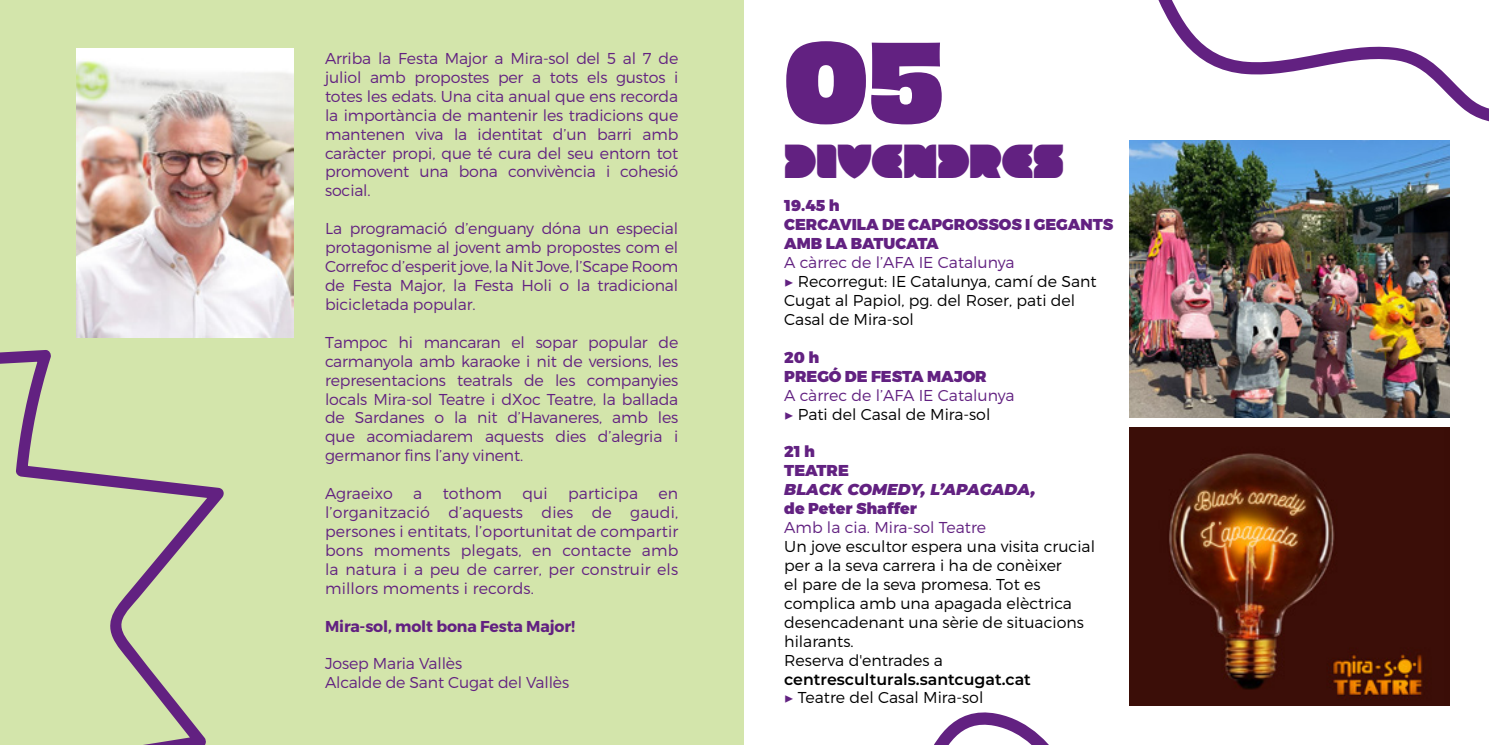
<style>
.page{position:relative;width:1489px;height:745px;background:#fff}
.page>*{position:absolute;margin:0;border:0;box-sizing:border-box;transform-origin:0 0}
.t1{font:107.1px "Obviously Blck";color:#622181}
.t2{font:45.5px "MM Zaftig";color:#622181}
.t3{font:300 15.75px/18.9px "Montserrat";letter-spacing:-.01em;color:#622181;text-align:justify}
.t4{font:300 15.75px/18.9px "Montserrat";color:#000}
.t5{font:900 15.75px/18.9px "Montserrat";color:#622181}
.t6{font:600 15.75px/18.9px "Montserrat";color:#000}
.t7{font:700 15.75px "Montserrat";letter-spacing:-.01em;color:#622181}
.t8{font:italic 900 15.75px "Montserrat";color:#622181}
.t9{font:300 15.75px "Montserrat";letter-spacing:.01em;color:#622181}
.s1{color:#622181}
.s2{font-family:"Minion Pro";font-weight:400;color:#622181}
.s3{font-family:"Minion Pro";font-weight:400}
.s4{color:#000}
.s5{font-weight:300}
</style>
<div class="page">
<div style="left:0;top:0;width:744px;height:744px;background:#d3e5ab"></div>
<svg style="left:0;top:116px;width:225px;height:628px"></svg>
<img style="left:1129px;top:427px;width:320px;height:277px">
<img style="left:1129px;top:140px;width:320px;height:277px">
<img style="left:77px;top:49px;width:217px;height:288px">
<svg style="left:934px;top:712px;width:114px;height:32px"></svg>
<svg style="left:1140px;top:0;width:348px;height:143px"></svg>
<p class="t3" style="left:325px;top:49px;width:355px">Arriba la Festa Major a Mira-sol del 5 al 7 de juliol amb propostes per a tots els gustos i totes les edats. Una cita anual que ens recorda la importància de mantenir les tradicions que mantenen viva la identitat d’un barri amb caràcter propi, que té cura del seu entorn tot promovent una bona convivència i cohesió social.</p>
<p class="t3" style="left:325px;top:219px;width:355px">La programació d’enguany dóna un especial protagonisme al jovent amb propostes com el Correfoc d’esperit jove, la Nit Jove, l’Scape Room de Festa Major, la Festa Holi o la tradicional bicicletada popular.</p>
<p class="t3" style="left:325px;top:332px;width:355px">Tampoc hi mancaran el sopar popular de carmanyola amb karaoke i nit de versions, les representacions teatrals de les companyies locals Mira-sol Teatre i dXoc Teatre, la ballada de Sardanes o la nit d’Havaneres, amb les que acomiadarem aquests dies d’alegria i germanor fins l’any vinent.</p>
<p class="t9" style="left:325px;top:483px;width:69px">Agraeixo</p>
<p class="t3" style="left:413px;top:483px;width:11px">a</p>
<p class="t3" style="left:442px;top:483px;width:61px">tothom</p>
<p class="t3" style="left:522px;top:483px;width:27px">qui</p>
<p class="t9" style="left:568px;top:483px;width:71px">participa</p>
<p class="t3" style="left:325px;top:483px;width:355px;text-indent:333px">en l’organització d’aquests dies de gaudi, persones i entitats, l’oportunitat de compartir bons moments plegats, en contacte amb la natura i a peu de carrer, per construir els millors moments i records.</p>
<p class="t7" style="left:325px;top:615px;width:251px">Mira-sol, molt bona Festa Major!</p>
<p class="t3" style="left:325px;top:653px;width:246px">Josep Maria Vallès<br>Alcalde de Sant Cugat del Vallès</p>
<h1 class="t1" style="left:784px;top:-3px;width:161px">05</h1>
<h2 class="t2" style="left:784px;top:130px;width:281px">DIVENDRES</h2>
<p class="t5" style="left:784px;top:197px;width:330px">19.45 h<br>CERCAVILA DE CAPGROSSOS I GEGANTS<br>AMB LA BATUCATA</p>
<p class="t4" style="left:784px;top:253px;width:314px"><span class="s1">A càrrec de l’AFA IE Catalunya<br></span><span class="s2">▶</span> Recorregut: IE Catalunya, camí de Sant<br>Cugat al Papiol, pg. del Roser, pati del<br>Casal de Mira-sol</p>
<p class="t5" style="left:784px;top:348px;width:204px">20 h<br>PREGÓ DE FESTA MAJOR</p>
<p class="t3" style="left:784px;top:385px;width:232px">A càrrec de l’AFA IE Catalunya <span class="s3">▶</span> <span class="s4">Pati del Casal de Mira-sol</span></p>
<p class="t5" style="left:784px;top:442px;width:66px">21 h<br>TEATRE</p>
<p class="t8" style="left:784px;top:477px;width:253px">BLACK COMEDY, L’APAGADA,</p>
<p class="t5" style="left:784px;top:499px;width:134px">de Peter Shaffer</p>
<p class="t3" style="left:784px;top:517px;width:203px">Amb la cia. Mira-sol Teatre</p>
<p class="t4" style="left:784px;top:536px;width:312px">Un jove escultor espera una visita crucial per a la seva carrera i ha de conèixer<br>el pare de la seva promesa. Tot es complica amb una apagada elèctrica desencadenant una sèrie de situacions hilarants.<br>Reserva d'entrades a</p>
<p class="t6" style="left:784px;top:668px;width:248px">centresculturals.santcugat.cat <span class="s2">▶</span> <span class="s5">Teatre del Casal Mira-sol</span></p>
</div>
